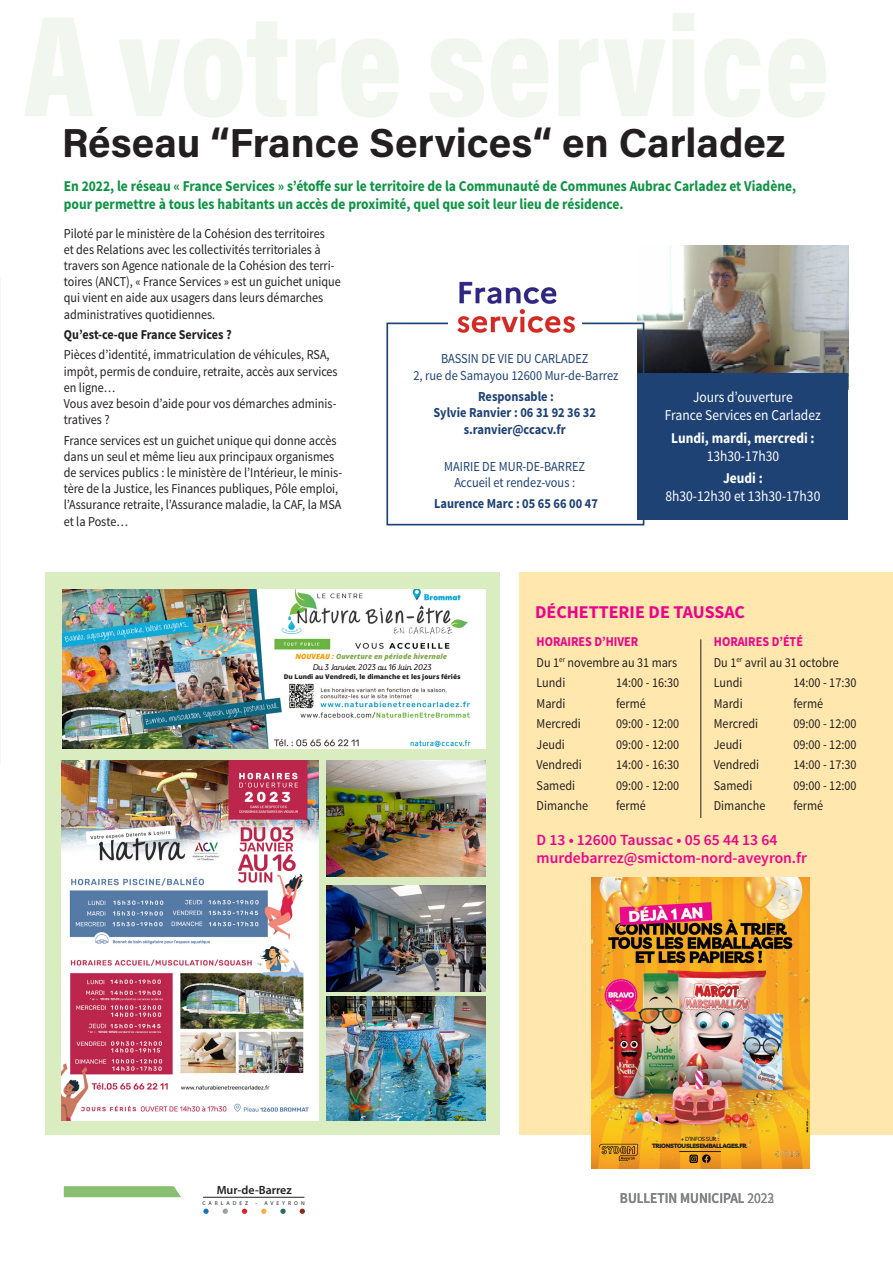
<style>
.page{position:relative;width:893px;height:1263px;background:#fff}
.page>*{position:absolute;margin:0;border:0;box-sizing:border-box;transform-origin:0 0}
.Titres_de_taille_inf{font:700 40.5px "Acumin Pro";color:#231f20}
.Corps_de_texte___Man{font:700 18px "Source Sans Pro";color:#ed028c}
.Corps_de_texte___Man-2{font:600 15.6px "Source Sans Pro";color:#ed028c}
.Corps_de_texte___Man-3{font:700 15px/18px "Source Sans Pro";color:#0d9344;scale:.9 1}
.Corps_de_texte___Man-4{font:15px/18px "Source Sans Pro";color:#fff;text-align:center;scale:.9 1}
.Corps_de_texte___Man-5{font:700 15px/18px "Source Sans Pro";color:#fff;text-align:center;scale:.9 1}
.t1{font:600 15px "Source Sans Pro";color:#808285;scale:.9 1}
.t2{font:15px "Source Sans Pro";color:#808285;scale:.9 1}
.Corps_de_texte___Man-6{font:13.8px "Source Sans Pro";color:#1f4275;scale:.9 1}
.Corps_de_texte___Man-7{font:700 13.8px/16.5px "Source Sans Pro";color:#1f4275;text-align:center;scale:.9 1}
.Corps_de_texte___Man-8{font:13.5px/16.2px "Source Sans Pro";color:#231f20;scale:.9 1}
.Corps_de_texte___Man-9{font:700 13.5px "Source Sans Pro";color:#231f20;scale:.9 1}
.Corps_de_texte___Man-10{font:700 13.5px "Source Sans Pro";color:#ed028c;scale:.9 1}
.t3{font:600 12px "Myriad Pro";color:#231f20}
.t4{font:8.55px "Mixa";color:#000}
.t5{font:italic 800 7.2px "Open Sans";color:#80a950}
.t6{font:800 6.45px "Open Sans";color:#231f20}
.t7{font:900 6.15px "Livvic";letter-spacing:-.05em;color:#231f20}
.t8{font:500 5.7px "Livvic";letter-spacing:-.05em;color:#231f20}
.t9{font:5.55px "Myriad Pro";letter-spacing:.54em;color:#231f20}
.s1{font-weight:400}
.s2{font-weight:700}
.s3{color:#f90}
</style>
<div class="page">
<svg style="left:64px;top:1186px;width:117px;height:11px"></svg>
<svg style="left:203px;top:1209px;width:6px;height:5px"></svg>
<svg style="left:223px;top:1209px;width:5px;height:5px"></svg>
<svg style="left:242px;top:1209px;width:5px;height:5px"></svg>
<svg style="left:261px;top:1209px;width:5px;height:5px"></svg>
<svg style="left:280px;top:1209px;width:6px;height:5px"></svg>
<svg style="left:299px;top:1209px;width:6px;height:5px"></svg>
<hr style="left:203px;top:1197px;width:101px;height:1px;background:#231f20">
<hr style="left:0;top:278px;width:1px;height:486px;background:#f3f9f1">
<div style="left:519px;top:572px;width:373px;height:562px;background:#ffe7ad"></div>
<div style="left:45px;top:572px;width:455px;height:562px;background:#daedc1"></div>
<img style="left:591px;top:878px;width:218px;height:290px">
<img style="left:775px;top:1151px;width:24px;height:6px">
<svg style="left:599px;top:1144px;width:39px;height:17px"></svg>
<svg style="left:689px;top:1154px;width:21px;height:9px"></svg>
<hr style="left:679px;top:1151px;width:42px;height:1px;background:#231f20">
<svg style="left:806px;top:1109px;width:2px;height:23px"></svg>
<img style="left:63px;top:589px;width:422px;height:160px">
<div style="left:268px;top:652px;width:217px;height:28px;background:#fff"></div>
<img style="left:326px;top:761px;width:159px;height:115px">
<img style="left:326px;top:996px;width:159px;height:125px">
<img style="left:326px;top:885px;width:159px;height:107px">
<img style="left:62px;top:761px;width:256px;height:360px">
<img style="left:637px;top:245px;width:211px;height:128px">
<div style="left:386px;top:323px;width:258px;height:202px;border:2px solid #1f4275"></div>
<img style="left:448px;top:281px;width:133px;height:52px">
<div style="left:637px;top:373px;width:211px;height:146px;background:#1f4275"></div>
<hr style="left:700px;top:639px;width:1px;height:179px;background:#231f20">
<p class="Titres_de_taille_inf" style="left:62px;top:115px;width:725px">Réseau “France Services“ en Carladez</p>
<p class="Corps_de_texte___Man-3" style="left:64px;top:178px;width:815px">En 2022, le réseau « France Services » s’étoffe sur le territoire de la Communauté de Communes Aubrac Carladez et Viadène, pour permettre à tous les habitants un accès de proximité, quel que soit leur lieu de résidence.</p>
<p class="Corps_de_texte___Man-8" style="left:64px;top:225px;width:309px">Piloté par le ministère de la Cohésion des territoires<br>et des Relations avec les collectivités territoriales à travers son Agence nationale de la Cohésion des terri&shy;toires (ANCT), « France Services » est un guichet unique qui vient en aide aux usagers dans leurs démarches administratives quotidiennes.</p>
<p class="Corps_de_texte___Man-9" style="left:64px;top:326px;width:188px">Qu’est-ce-que France Services ?</p>
<p class="Corps_de_texte___Man-8" style="left:64px;top:347px;width:306px">Pièces d’identité, immatriculation de véhicules, RSA, impôt, permis de conduire, retraite, accès aux services en ligne…<br>Vous avez besoin d’aide pour vos démarches adminis&shy;tratives ?</p>
<p class="Corps_de_texte___Man-8" style="left:64px;top:432px;width:311px">France services est un guichet unique qui donne accès dans un seul et même lieu aux principaux organismes de services publics : le ministère de l’Intérieur, le minis&shy;tère de la Justice, les Finances publiques, Pôle emploi, l’Assurance retraite, l’Assurance maladie, la CAF, la MSA et la Poste…</p>
<p class="Corps_de_texte___Man-6" style="left:441px;top:350px;width:165px">BASSIN DE VIE DU CARLADEZ</p>
<p class="Corps_de_texte___Man-6" style="left:413px;top:367px;width:229px">2, rue de Samayou 12600 Mur-de-Barrez</p>
<p class="Corps_de_texte___Man-7" style="left:433px;top:388px;width:182px">Responsable :<br>Sylvie Ranvier : 06 31 92 36 32</p>
<p class="Corps_de_texte___Man-7" style="left:464px;top:421px;width:115px">s.ranvier@ccacv.fr</p>
<p class="Corps_de_texte___Man-6" style="left:444px;top:458px;width:158px">MAIRIE DE MUR-DE-BARREZ</p>
<p class="Corps_de_texte___Man-6" style="left:454px;top:474px;width:136px">Accueil et rendez-vous :</p>
<p class="Corps_de_texte___Man-7" style="left:434px;top:496px;width:183px">Laurence Marc : 05 65 66 00 47</p>
<p class="Corps_de_texte___Man-4" style="left:665px;top:388px;width:175px">Jours d’ouverture<br>France Services en Carladez</p>
<p class="Corps_de_texte___Man-5" style="left:671px;top:429px;width:161px">Lundi, mardi, mercredi :<br><span class="s1">13h30-17h30</span></p>
<p class="Corps_de_texte___Man-4" style="left:665px;top:470px;width:173px"><span class="s2">Jeudi :<br></span>8h30-12h30 et 13h30-17h30</p>
<p class="Corps_de_texte___Man" style="left:535px;top:601px;width:211px">DÉCHETTERIE DE TAUSSAC</p>
<p class="t5" style="left:295px;top:651px;width:153px"><span class="s3">NOUVEAU :</span> Ouverture en période hivernale</p>
<p class="t4" style="left:313px;top:662px;width:120px">Du 3 Janvier 2023 au 16 Juin 2023</p>
<p class="t6" style="left:284px;top:672px;width:178px">Du Lundi au Vendredi, le dimanche et les jours fériés</p>
<p class="Corps_de_texte___Man-10" style="left:536px;top:633px;width:115px">HORAIRES D’HIVER</p>
<p class="Corps_de_texte___Man-8" style="left:536px;top:655px;width:158px">Du 1<sup>er</sup> novembre au 31 mars</p>
<p class="Corps_de_texte___Man-8" style="left:536px;top:675px;width:33px">Lundi</p>
<p class="Corps_de_texte___Man-8" style="left:616px;top:675px;width:72px">14:00 - 16:30</p>
<p class="Corps_de_texte___Man-8" style="left:536px;top:695px;width:34px">Mardi</p>
<p class="Corps_de_texte___Man-8" style="left:616px;top:695px;width:35px">fermé</p>
<p class="Corps_de_texte___Man-8" style="left:536px;top:716px;width:51px">Mercredi</p>
<p class="Corps_de_texte___Man-8" style="left:616px;top:716px;width:72px">09:00 - 12:00</p>
<p class="Corps_de_texte___Man-8" style="left:536px;top:736px;width:33px">Jeudi</p>
<p class="Corps_de_texte___Man-8" style="left:616px;top:736px;width:72px">09:00 - 12:00</p>
<p class="Corps_de_texte___Man-8" style="left:536px;top:757px;width:52px">Vendredi</p>
<p class="Corps_de_texte___Man-8" style="left:616px;top:757px;width:72px">14:00 - 16:30</p>
<p class="Corps_de_texte___Man-8" style="left:536px;top:777px;width:44px">Samedi</p>
<p class="Corps_de_texte___Man-8" style="left:616px;top:777px;width:72px">09:00 - 12:00</p>
<p class="Corps_de_texte___Man-8" style="left:536px;top:798px;width:59px">Dimanche</p>
<p class="Corps_de_texte___Man-8" style="left:616px;top:798px;width:35px">fermé</p>
<p class="Corps_de_texte___Man-10" style="left:713px;top:633px;width:101px">HORAIRES D’ÉTÉ</p>
<p class="Corps_de_texte___Man-8" style="left:713px;top:655px;width:140px">Du 1<sup>er</sup> avril au 31 octobre</p>
<p class="Corps_de_texte___Man-8" style="left:713px;top:675px;width:33px">Lundi</p>
<p class="Corps_de_texte___Man-8" style="left:793px;top:675px;width:72px">14:00 - 17:30</p>
<p class="Corps_de_texte___Man-8" style="left:713px;top:695px;width:34px">Mardi</p>
<p class="Corps_de_texte___Man-8" style="left:793px;top:695px;width:35px">fermé</p>
<p class="Corps_de_texte___Man-8" style="left:713px;top:716px;width:51px">Mercredi</p>
<p class="Corps_de_texte___Man-8" style="left:793px;top:716px;width:72px">09:00 - 12:00</p>
<p class="Corps_de_texte___Man-8" style="left:713px;top:736px;width:33px">Jeudi</p>
<p class="Corps_de_texte___Man-8" style="left:793px;top:736px;width:72px">09:00 - 12:00</p>
<p class="Corps_de_texte___Man-8" style="left:713px;top:757px;width:52px">Vendredi</p>
<p class="Corps_de_texte___Man-8" style="left:793px;top:757px;width:72px">14:00 - 17:30</p>
<p class="Corps_de_texte___Man-8" style="left:713px;top:777px;width:44px">Samedi</p>
<p class="Corps_de_texte___Man-8" style="left:793px;top:777px;width:72px">09:00 - 12:00</p>
<p class="Corps_de_texte___Man-8" style="left:713px;top:798px;width:59px">Dimanche</p>
<p class="Corps_de_texte___Man-8" style="left:793px;top:798px;width:35px">fermé</p>
<p class="Corps_de_texte___Man-2" style="left:536px;top:830px;width:242px">D 13 • 12600 Taussac • 05 65 44 13 64</p>
<p class="Corps_de_texte___Man-2" style="left:536px;top:848px;width:272px">murdebarrez@smictom-nord-aveyron.fr</p>
<p class="t8" style="left:681px;top:1135px;width:40px">+ D’INFOS SUR :</p>
<p class="t7" style="left:652px;top:1141px;width:96px">TRIONSTOUSLESEMBALLAGES.FR</p>
<p class="t3" style="left:217px;top:1182px;width:77px">Mur-de-Barrez</p>
<p class="t9" style="left:202px;top:1199px;width:47px">CARLADEZ</p>
<p class="t9" style="left:255px;top:1199px;width:51px">- AVEYRON</p>
<p class="t1" style="left:620px;top:1189px;width:173px">BULLETIN MUNICIPAL <span class="s1">2023</span></p>
<p class="t2" style="left:767px;top:1189px;width:9px">2</p>
</div>
